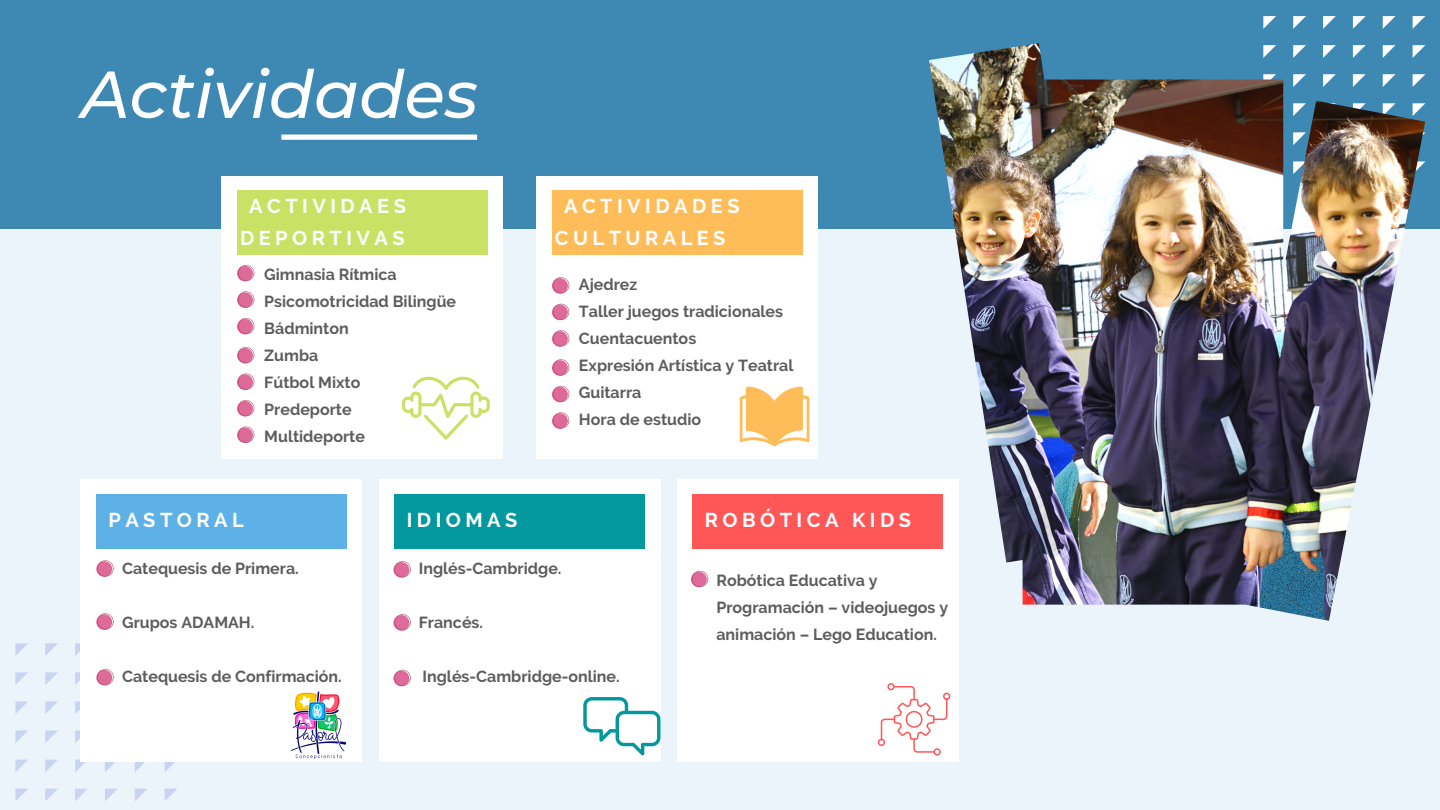
<style>
.page{position:relative;width:1440px;height:810px;background:#ebf3fb}
.page>*{position:absolute;margin:0;border:0;box-sizing:border-box;transform-origin:0 0}
.t1{font:italic 500 66.3px "Montserrat";color:#fff}
.t2{font:700 20px/31.5px "Raleway";letter-spacing:.225em;color:#fff;text-align:center}
.t3{font:700 16px/27px "Raleway";color:#292929}
</style>
<div class="page">
<div style="left:0;top:0;width:1440px;height:229px;background:#3e89b4"></div>
<svg style="left:1263px;top:16px;width:13px;height:13px"></svg>
<svg style="left:1293px;top:16px;width:13px;height:13px"></svg>
<svg style="left:1323px;top:16px;width:13px;height:13px"></svg>
<svg style="left:1353px;top:16px;width:13px;height:13px"></svg>
<svg style="left:1383px;top:16px;width:13px;height:13px"></svg>
<svg style="left:1413px;top:16px;width:12px;height:13px"></svg>
<img style="left:929px;top:43px;width:496px;height:578px">
<svg style="left:15px;top:643px;width:13px;height:13px"></svg>
<svg style="left:45px;top:643px;width:13px;height:13px"></svg>
<svg style="left:75px;top:643px;width:6px;height:13px"></svg>
<svg style="left:15px;top:672px;width:13px;height:13px"></svg>
<svg style="left:45px;top:672px;width:13px;height:13px"></svg>
<svg style="left:75px;top:672px;width:6px;height:13px"></svg>
<svg style="left:15px;top:701px;width:13px;height:13px"></svg>
<svg style="left:45px;top:701px;width:13px;height:13px"></svg>
<svg style="left:75px;top:701px;width:6px;height:13px"></svg>
<svg style="left:15px;top:731px;width:12px;height:12px"></svg>
<svg style="left:45px;top:731px;width:12px;height:12px"></svg>
<svg style="left:75px;top:731px;width:6px;height:12px"></svg>
<svg style="left:15px;top:760px;width:12px;height:12px"></svg>
<svg style="left:45px;top:760px;width:12px;height:12px"></svg>
<svg style="left:75px;top:760px;width:10px;height:12px"></svg>
<svg style="left:105px;top:762px;width:10px;height:10px"></svg>
<svg style="left:135px;top:762px;width:10px;height:10px"></svg>
<svg style="left:165px;top:762px;width:10px;height:10px"></svg>
<svg style="left:15px;top:789px;width:13px;height:12px"></svg>
<svg style="left:45px;top:789px;width:12px;height:12px"></svg>
<svg style="left:75px;top:789px;width:12px;height:12px"></svg>
<svg style="left:105px;top:789px;width:12px;height:12px"></svg>
<svg style="left:135px;top:789px;width:12px;height:12px"></svg>
<svg style="left:165px;top:789px;width:12px;height:12px"></svg>
<div style="left:222px;top:176px;width:281px;height:282px;background:#fff"></div>
<div style="left:537px;top:176px;width:281px;height:282px;background:#fff"></div>
<div style="left:237px;top:191px;width:250px;height:64px;background:#c9e265"></div>
<div style="left:552px;top:191px;width:250px;height:64px;background:#ffbd59"></div>
<div style="left:281px;top:135px;width:196px;height:5px;background:#fff"></div>
<div style="left:379px;top:480px;width:281px;height:282px;background:#fff"></div>
<div style="left:677px;top:480px;width:281px;height:282px;background:#fff"></div>
<div style="left:395px;top:494px;width:250px;height:55px;background:#03989e"></div>
<div style="left:693px;top:494px;width:250px;height:55px;background:#ff5757"></div>
<div style="left:81px;top:480px;width:281px;height:282px;background:#fff"></div>
<div style="left:96px;top:494px;width:251px;height:55px;background:#5eb1e6"></div>
<svg style="left:402px;top:377px;width:88px;height:63px"></svg>
<svg style="left:739px;top:386px;width:71px;height:60px"></svg>
<img style="left:290px;top:691px;width:57px;height:69px">
<svg style="left:583px;top:697px;width:78px;height:58px"></svg>
<svg style="left:878px;top:683px;width:72px;height:73px"></svg>
<svg style="left:238px;top:265px;width:16px;height:16px"></svg>
<svg style="left:238px;top:291px;width:16px;height:17px"></svg>
<svg style="left:238px;top:318px;width:16px;height:16px"></svg>
<svg style="left:238px;top:347px;width:16px;height:16px"></svg>
<svg style="left:238px;top:374px;width:16px;height:16px"></svg>
<svg style="left:237px;top:401px;width:16px;height:16px"></svg>
<svg style="left:238px;top:400px;width:16px;height:16px"></svg>
<svg style="left:238px;top:427px;width:16px;height:16px"></svg>
<svg style="left:552px;top:278px;width:16px;height:16px"></svg>
<svg style="left:553px;top:277px;width:16px;height:16px"></svg>
<svg style="left:553px;top:304px;width:16px;height:16px"></svg>
<svg style="left:552px;top:331px;width:16px;height:16px"></svg>
<svg style="left:553px;top:330px;width:16px;height:16px"></svg>
<svg style="left:553px;top:359px;width:16px;height:17px"></svg>
<svg style="left:553px;top:386px;width:16px;height:16px"></svg>
<svg style="left:553px;top:412px;width:16px;height:17px"></svg>
<svg style="left:97px;top:560px;width:17px;height:17px"></svg>
<svg style="left:97px;top:613px;width:17px;height:17px"></svg>
<svg style="left:97px;top:669px;width:17px;height:16px"></svg>
<svg style="left:394px;top:561px;width:17px;height:16px"></svg>
<svg style="left:394px;top:614px;width:17px;height:16px"></svg>
<svg style="left:394px;top:670px;width:17px;height:16px"></svg>
<svg style="left:692px;top:571px;width:16px;height:16px"></svg>
<p class="t1" style="left:81px;top:54px;width:399px">Actividades</p>
<p class="t2" style="left:240px;top:190px;width:167px">ACTIVIDAES<br>DEPORTIVAS</p>
<p class="t2" style="left:564px;top:190px;width:177px">ACTIVIDADES</p>
<p class="t2" style="left:555px;top:222px;width:172px">CULTURALES</p>
<p class="t3" style="left:264px;top:260px;width:193px">Gimnasia Rítmica<br>Psicomotricidad Bilingüe<br>Bádminton<br>Zumba<br>Fútbol Mixto<br>Predeporte<br>Multideporte</p>
<p class="t3" style="left:579px;top:271px;width:216px">Ajedrez<br>Taller juegos tradicionales<br>Cuentacuentos<br>Expresión Artística y Teatral<br>Guitarra<br>Hora de estudio</p>
<p class="t2" style="left:108px;top:505px;width:137px">PASTORAL</p>
<p class="t2" style="left:407px;top:505px;width:112px">IDIOMAS</p>
<p class="t2" style="left:705px;top:505px;width:208px">ROBÓTICA KIDS</p>
<p class="t3" style="left:122px;top:555px;width:178px">Catequesis de Primera.</p>
<p class="t3" style="left:122px;top:609px;width:134px">Grupos ADAMAH.</p>
<p class="t3" style="left:122px;top:663px;width:221px">Catequesis de Confirmación.</p>
<p class="t3" style="left:419px;top:555px;width:144px">Inglés-Cambridge.</p>
<p class="t3" style="left:419px;top:609px;width:66px">Francés.</p>
<p class="t3" style="left:423px;top:663px;width:199px">Inglés-Cambridge-online.</p>
<p class="t3" style="left:716px;top:566px;width:233px">Robótica Educativa y<br>Programación – videojuegos y animación – Lego Education.</p>
</div>
